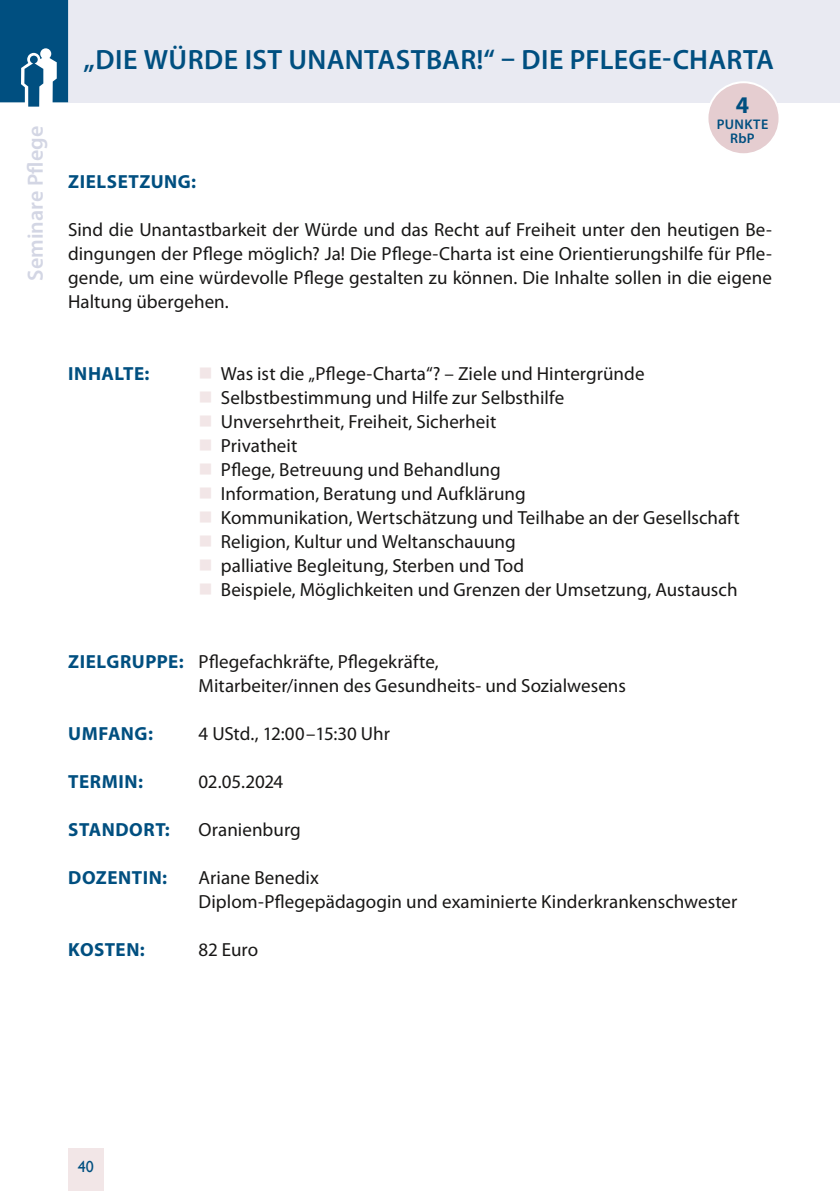
<style>
.page{position:relative;width:840px;height:1191px;background:#fff}
.page>*{position:absolute;margin:0;border:0;box-sizing:border-box;transform-origin:0 0}
.t1{font:600 28px "Myriad Pro";letter-spacing:.015em;color:#004f80}
.t2{font:700 24px "Myriad Pro";color:#004f80}
.t3{font:600 22px "Myriad Pro";color:#d3d6e4}
.t4{font:19px/24px "Myriad Pro";color:#181716}
.t5{font:700 19px "Myriad Pro";letter-spacing:.03em;color:#004f80}
.t6{font:16px "Gill Sans";color:#004f80}
.t7{font:600 14px/14px "Myriad Pro";letter-spacing:.025em;color:#004f80;text-align:center}
.s1{font-weight:700;color:#004f80}
</style>
<div class="page">
<div style="left:68px;top:0;width:771px;height:102px;background:#e9eaf2"></div>
<svg style="left:0;top:0;width:68px;height:107px;background:#286b94"></svg>
<svg style="left:706px;top:81px;width:74px;height:73px"></svg>
<div style="left:68px;top:1148px;width:35px;height:43px;background:#f2e6e7"></div>
<p class="t3" style="left:25px;top:280px;width:156px;rotate:-90deg">SEMINARE PFLEGE</p>
<h1 class="t1" style="left:84px;top:45px;width:691px">„DIE WÜRDE IST UNANTASTBAR!“ – DIE PFLEGE-CHARTA</h1>
<p class="t2" style="left:735px;top:92px;width:15px">4</p>
<p class="t7" style="left:716px;top:117px;width:53px">PUNKTE<br>RBP</p>
<p class="t5" style="left:68px;top:172px;width:129px">ZIELSETZUNG:</p>
<p class="t4" style="left:68px;top:219px;width:705px;text-align:justify">Sind die Unantastbarkeit der Würde und das Recht auf Freiheit unter den heutigen Be&shy;dingungen der Pflege möglich? Ja! Die Pflege-Charta ist eine Orientierungshilfe für Pfle&shy;gende, um eine würdevolle Pflege gestalten zu können. Die Inhalte sollen in die eigene Haltung übergehen.</p>
<p class="t5" style="left:68px;top:364px;width:83px">INHALTE:</p>
<p class="t4" style="left:221px;top:363px;width:520px">Was ist die „Pflege-Charta“? – Ziele und Hintergründe Selbstbestimmung und Hilfe zur Selbsthilfe<br>Unversehrtheit, Freiheit, Sicherheit<br>Privatheit<br>Pflege, Betreuung und Behandlung<br>Information, Beratung und Aufklärung<br>Kommunikation, Wertschätzung und Teilhabe an der Gesellschaft Religion, Kultur und Weltanschauung<br>palliative Begleitung, Sterben und Tod<br>Beispiele, Möglichkeiten und Grenzen der Umsetzung, Austausch</p>
<p class="t4" style="left:198px;top:651px;width:428px;text-indent:-130px"><span class="s1">ZIELGRUPPE:</span> Pflegefachkräfte, Pflegekräfte,<br>Mitarbeiter/innen des Gesundheits- und Sozialwesens</p>
<p class="t5" style="left:68px;top:724px;width:86px">UMFANG:</p>
<p class="t4" style="left:198px;top:723px;width:193px">4 UStd., 12:00–15:30 Uhr</p>
<p class="t5" style="left:68px;top:772px;width:76px">TERMIN:</p>
<p class="t4" style="left:198px;top:771px;width:86px">02.05.2024</p>
<p class="t5" style="left:68px;top:820px;width:103px">STANDORT:</p>
<p class="t4" style="left:198px;top:819px;width:104px">Oranienburg</p>
<p class="t5" style="left:68px;top:868px;width:100px">DOZENTIN:</p>
<p class="t4" style="left:198px;top:867px;width:540px">Ariane Benedix<br>Diplom-Pflegepädagogin und examinierte Kinderkrankenschwester</p>
<p class="t5" style="left:68px;top:940px;width:78px">KOSTEN:</p>
<p class="t4" style="left:198px;top:939px;width:61px">82 Euro</p>
<p class="t6" style="left:78px;top:1157px;width:18px">40</p>
</div>
